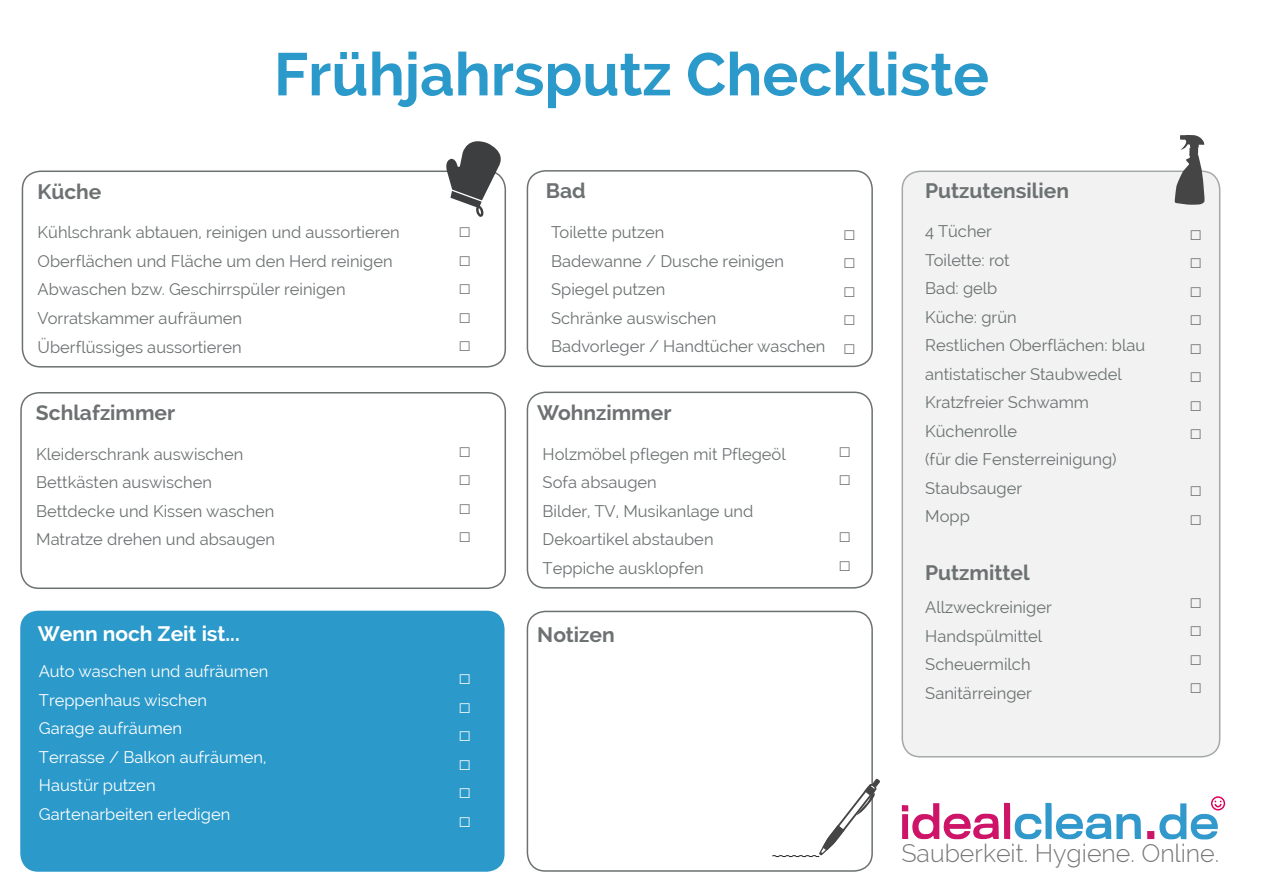
<style>
.page{position:relative;width:1263px;height:893px;background:#fff}
.page>*{position:absolute;margin:0;border:0;box-sizing:border-box;transform-origin:0 0}
.t1{font:700 60px "Raleway";color:#2b99ca}
.t2{font:300 24.9px "Raleway";color:#777}
.t3{font:700 21px "Raleway";color:#6c7172}
.t4{font:21px "Arial";color:#6c7172}
.t5{font:700 21px "Raleway";color:#fff}
.t6{font:900 21px "Arial";color:#6c7172}
.t7{font:21px "Arial";color:#fff}
.t8{font:16.5px/28.5px "Raleway";color:#6c7172}
.t9{font:16.5px "Raleway";color:#fff}
</style>
<div class="page">
<svg style="left:902px;top:803px;width:239px;height:36px"></svg>
<svg style="left:1147px;top:796px;width:78px;height:44px"></svg>
<div style="left:22px;top:171px;width:484px;height:197px;border:2px solid #6c7172;border-radius:18px"></div>
<div style="left:527px;top:170px;width:346px;height:197px;border:2px solid #6c7172;border-radius:18px"></div>
<div style="left:527px;top:392px;width:346px;height:197px;border:2px solid #6c7172;border-radius:18px"></div>
<div style="left:20px;top:392px;width:486px;height:197px;border:2px solid #6c7172;border-radius:18px"></div>
<svg style="left:446px;top:141px;width:56px;height:76px"></svg>
<div style="left:902px;top:171px;width:318px;height:586px;background:#f1f2f1;border-radius:18px"></div>
<div style="left:901px;top:171px;width:319px;height:586px;border:2px solid #6c7172;border-radius:18px"></div>
<div style="left:20px;top:611px;width:484px;height:261px;background:#2b99ca;border-radius:18px"></div>
<div style="left:527px;top:611px;width:346px;height:261px;border:2px solid #6c7172;border-radius:18px"></div>
<svg style="left:772px;top:779px;width:108px;height:78px"></svg>
<svg style="left:1174px;top:135px;width:31px;height:70px"></svg>
<p class="t1" style="left:274px;top:40px;width:717px">Frühjahrsputz Checkliste</p>
<p class="t3" style="left:37px;top:179px;width:66px">Küche</p>
<p class="t8" style="left:38px;top:218px;width:364px">Kühlschrank abtauen, reinigen und aussortieren</p>
<p class="t8" style="left:38px;top:247px;width:356px">Oberflächen und Fläche um den Herd reinigen</p>
<p class="t8" style="left:38px;top:275px;width:309px">Abwaschen bzw. Geschirrspüler reinigen</p>
<p class="t8" style="left:38px;top:304px;width:206px">Vorratskammer aufräumen<br>Überflüssiges aussortieren</p>
<p class="t3" style="left:36px;top:401px;width:141px">Schlafzimmer</p>
<p class="t8" style="left:36px;top:440px;width:209px">Kleiderschrank auswischen</p>
<p class="t8" style="left:36px;top:468px;width:177px">Bettkästen auswischen</p>
<p class="t8" style="left:36px;top:497px;width:240px">Bettdecke und Kissen waschen</p>
<p class="t8" style="left:36px;top:525px;width:240px">Matratze drehen und absaugen</p>
<p class="t5" style="left:38px;top:621px;width:203px">Wenn noch Zeit ist...</p>
<p class="t9" style="left:39px;top:662px;width:231px">Auto waschen und aufräumen</p>
<p class="t9" style="left:39px;top:690px;width:170px">Treppenhaus wischen</p>
<p class="t9" style="left:39px;top:719px;width:145px">Garage aufräumen</p>
<p class="t9" style="left:39px;top:747px;width:229px">Terrasse / Balkon aufräumen,</p>
<p class="t9" style="left:39px;top:776px;width:118px">Haustür putzen</p>
<p class="t9" style="left:39px;top:804px;width:193px">Gartenarbeiten erledigen</p>
<p class="t4" style="left:459px;top:216px;width:14px">□</p>
<p class="t4" style="left:459px;top:245px;width:14px">□</p>
<p class="t4" style="left:459px;top:273px;width:14px">□</p>
<p class="t4" style="left:459px;top:302px;width:14px">□</p>
<p class="t4" style="left:459px;top:330px;width:14px">□</p>
<p class="t4" style="left:459px;top:436px;width:14px">□</p>
<p class="t4" style="left:459px;top:464px;width:14px">□</p>
<p class="t4" style="left:459px;top:493px;width:14px">□</p>
<p class="t4" style="left:459px;top:521px;width:14px">□</p>
<p class="t7" style="left:459px;top:663px;width:14px">□</p>
<p class="t7" style="left:459px;top:692px;width:14px">□</p>
<p class="t7" style="left:459px;top:720px;width:14px">□</p>
<p class="t7" style="left:459px;top:749px;width:14px">□</p>
<p class="t7" style="left:459px;top:777px;width:14px">□</p>
<p class="t7" style="left:459px;top:806px;width:14px">□</p>
<p class="t3" style="left:546px;top:179px;width:42px">Bad</p>
<p class="t8" style="left:551px;top:218px;width:115px">Toilette putzen</p>
<p class="t8" style="left:551px;top:246px;width:234px">Badewanne / Dusche reinigen</p>
<p class="t8" style="left:551px;top:275px;width:116px">Spiegel putzen</p>
<p class="t8" style="left:551px;top:303px;width:167px">Schränke auswischen</p>
<p class="t8" style="left:551px;top:332px;width:276px">Badvorleger / Handtücher waschen</p>
<p class="t4" style="left:843px;top:219px;width:14px">□</p>
<p class="t4" style="left:843px;top:247px;width:14px">□</p>
<p class="t4" style="left:843px;top:276px;width:14px">□</p>
<p class="t4" style="left:843px;top:304px;width:14px">□</p>
<p class="t4" style="left:843px;top:333px;width:14px">□</p>
<p class="t3" style="left:537px;top:400px;width:136px">Wohnzimmer</p>
<p class="t8" style="left:543px;top:439px;width:245px">Holzmöbel pflegen mit Pflegeöl</p>
<p class="t8" style="left:543px;top:468px;width:116px">Sofa absaugen</p>
<p class="t8" style="left:543px;top:496px;width:212px">Bilder, TV, Musikanlage und</p>
<p class="t8" style="left:543px;top:525px;width:172px">Dekoartikel abstauben</p>
<p class="t8" style="left:543px;top:553px;width:162px">Teppiche ausklopfen</p>
<p class="t4" style="left:838px;top:436px;width:14px">□</p>
<p class="t4" style="left:838px;top:464px;width:14px">□</p>
<p class="t4" style="left:838px;top:521px;width:14px">□</p>
<p class="t4" style="left:838px;top:550px;width:14px">□</p>
<p class="t3" style="left:537px;top:623px;width:79px">Notizen</p>
<p class="t3" style="left:925px;top:179px;width:145px">Putzutensilien</p>
<p class="t8" style="left:925px;top:217px;width:68px">4 Tücher</p>
<p class="t8" style="left:925px;top:246px;width:86px">Toilette: rot</p>
<p class="t8" style="left:925px;top:274px;width:74px">Bad: gelb</p>
<p class="t8" style="left:925px;top:303px;width:93px">Küche: grün</p>
<p class="t8" style="left:925px;top:331px;width:221px">Restlichen Oberflächen: blau</p>
<p class="t8" style="left:925px;top:360px;width:198px">antistatischer Staubwedel</p>
<p class="t8" style="left:925px;top:388px;width:165px">Kratzfreier Schwamm</p>
<p class="t8" style="left:925px;top:417px;width:93px">Küchenrolle</p>
<p class="t8" style="left:925px;top:445px;width:193px">(für die Fensterreinigung)</p>
<p class="t8" style="left:925px;top:474px;width:98px">Staubsauger</p>
<p class="t8" style="left:925px;top:502px;width:46px">Mopp</p>
<p class="t3" style="left:925px;top:561px;width:106px">Putzmittel</p>
<p class="t8" style="left:925px;top:593px;width:128px">Allzweckreiniger</p>
<p class="t8" style="left:925px;top:622px;width:119px">Handspülmittel</p>
<p class="t8" style="left:925px;top:650px;width:107px">Scheuermilch</p>
<p class="t8" style="left:925px;top:679px;width:108px">Sanitärreinger</p>
<p class="t6" style="left:1189px;top:217px;width:14px">□</p>
<p class="t6" style="left:1189px;top:245px;width:14px">□</p>
<p class="t6" style="left:1189px;top:274px;width:14px">□</p>
<p class="t6" style="left:1189px;top:302px;width:14px">□</p>
<p class="t6" style="left:1189px;top:331px;width:14px">□</p>
<p class="t6" style="left:1189px;top:359px;width:14px">□</p>
<p class="t6" style="left:1189px;top:388px;width:14px">□</p>
<p class="t6" style="left:1189px;top:416px;width:14px">□</p>
<p class="t6" style="left:1189px;top:473px;width:14px">□</p>
<p class="t6" style="left:1189px;top:502px;width:14px">□</p>
<p class="t6" style="left:1189px;top:585px;width:14px">□</p>
<p class="t6" style="left:1189px;top:613px;width:14px">□</p>
<p class="t6" style="left:1189px;top:642px;width:14px">□</p>
<p class="t6" style="left:1189px;top:670px;width:14px">□</p>
<p class="t2" style="left:901px;top:838px;width:319px">Sauberkeit. Hygiene. Online.</p>
</div>
